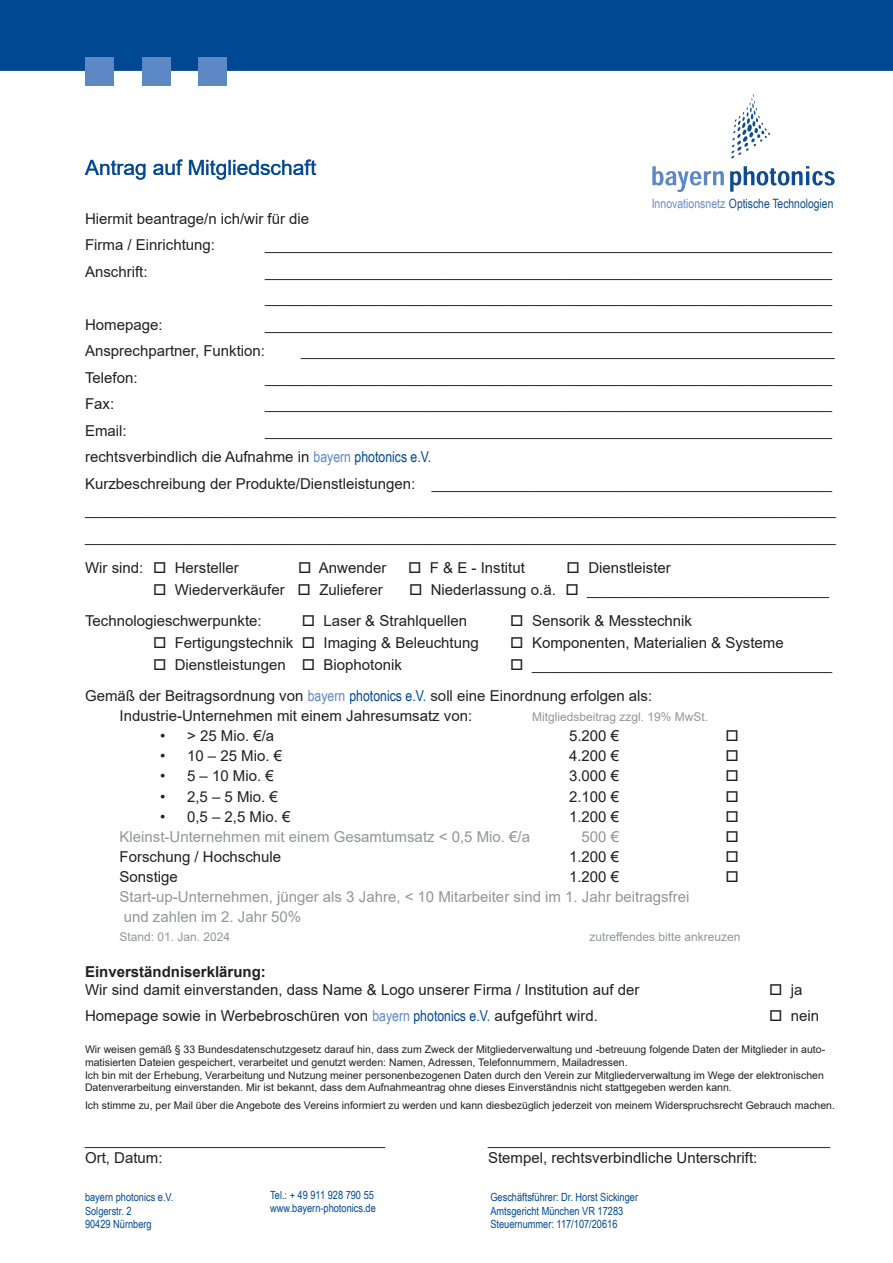
<style>
.page{position:relative;width:893px;height:1263px;background:#fff}
.page>*{position:absolute;margin:0;border:0;box-sizing:border-box;transform-origin:0 0}
.t1{font:21px "Arial";color:#014892}
.t2{font:15px/26.5px "Arial";color:#231f20}
.t3{font:15px/20.1px "Arial";color:#939598}
.t4{font:700 15px "Arial";color:#231f20}
.t5{font:12.9px "Arial Narrow";color:#0f4a89}
.t6{font:12px "Arial";color:#939598}
.t7{font:11.25px/13.5px "Arial Narrow";color:#014892}
.t8{font:10.5px/12.6px "Arial";color:#231f20}
.s1{color:#6b8ac6}
.s2{font-family:"Arial Narrow";color:#5d88c6}
.s3{font-family:"Arial Narrow";color:#014892}
</style>
<div class="page">
<div style="left:0;top:0;width:893px;height:71px;background:#014892"></div>
<div style="left:198px;top:57px;width:29px;height:28px;background:#5d88c6"></div>
<div style="left:142px;top:57px;width:28px;height:28px;background:#5d88c6"></div>
<div style="left:85px;top:57px;width:28px;height:28px;background:#5d88c6"></div>
<svg style="left:652px;top:166px;width:72px;height:26px"></svg>
<svg style="left:730px;top:166px;width:105px;height:26px"></svg>
<svg style="left:731px;top:94px;width:39px;height:65px"></svg>
<h1 class="t1" style="left:85px;top:154px;width:233px">Antrag auf Mitgliedschaft</h1>
<p class="t5" style="left:652px;top:194px;width:183px"><span class="s1">Innovationsnetz</span> Optische Technologien</p>
<p class="t2" style="left:85px;top:205px;width:226px">Hiermit beantrage/n ich/wir für die<br>Firma / Einrichtung:</p>
<p class="t2" style="left:265px;top:232px;width:569px">____________________________________________________________________</p>
<p class="t2" style="left:85px;top:258px;width:64px">Anschrift:</p>
<p class="t2" style="left:265px;top:258px;width:569px">____________________________________________________________________ ____________________________________________________________________</p>
<p class="t2" style="left:85px;top:311px;width:79px">Homepage:</p>
<p class="t2" style="left:85px;top:311px;width:749px;text-indent:180px">____________________________________________________________________<br>Ansprechpartner, Funktion:</p>
<p class="t2" style="left:301px;top:338px;width:535px">________________________________________________________________</p>
<p class="t2" style="left:85px;top:364px;width:54px">Telefon:</p>
<p class="t2" style="left:265px;top:364px;width:569px">____________________________________________________________________</p>
<p class="t2" style="left:85px;top:391px;width:31px">Fax:</p>
<p class="t2" style="left:265px;top:391px;width:569px">____________________________________________________________________</p>
<p class="t2" style="left:85px;top:417px;width:43px">Email:</p>
<p class="t2" style="left:85px;top:417px;width:752px;text-indent:180px">____________________________________________________________________ rechtsverbindlich die Aufnahme in <span class="s2">bayern</span> <span class="s3">photonics e.V.<br></span>Kurzbeschreibung der Produkte/Dienstleistungen: ________________________________________________ __________________________________________________________________________________________ __________________________________________________________________________________________</p>
<p class="t2" style="left:85px;top:554px;width:155px">Wir sind: □ Hersteller</p>
<p class="t2" style="left:298px;top:554px;width:90px">□ Anwender</p>
<p class="t2" style="left:408px;top:554px;width:118px">□ F &amp; E - Institut</p>
<p class="t2" style="left:567px;top:554px;width:106px">□ Dienstleister</p>
<p class="t2" style="left:153px;top:576px;width:231px">□ Wiederverkäufer □ Zulieferer</p>
<p class="t2" style="left:409px;top:576px;width:422px">□ Niederlassung o.ä. □ _____________________________</p>
<p class="t2" style="left:85px;top:607px;width:178px">Technologieschwerpunkte:</p>
<p class="t2" style="left:302px;top:607px;width:167px">□ Laser &amp; Strahlquellen</p>
<p class="t2" style="left:510px;top:607px;width:183px">□ Sensorik &amp; Messtechnik</p>
<p class="t2" style="left:153px;top:629px;width:327px">□ Fertigungstechnik □ Imaging &amp; Beleuchtung</p>
<p class="t2" style="left:510px;top:629px;width:275px">□ Komponenten, Materialien &amp; Systeme</p>
<p class="t2" style="left:153px;top:651px;width:250px">□ Dienstleistungen □ Biophotonik</p>
<p class="t2" style="left:85px;top:649px;width:749px;line-height:30.8px;text-indent:425px">□ ____________________________________<br>Gemäß der Beitragsordnung von <span class="s2">bayern</span> <span class="s3">photonics e.V.</span> soll eine Einordnung erfolgen als:</p>
<p class="t2" style="left:120px;top:702px;width:354px">Industrie-Unternehmen mit einem Jahresumsatz von:</p>
<p class="t6" style="left:532px;top:708px;width:178px">Mitgliedsbeitrag zzgl. 19% MwSt.</p>
<p class="t2" style="left:160px;top:722px;width:116px">• &gt; 25 Mio. €/a</p>
<p class="t2" style="left:569px;top:722px;width:52px">5.200 €</p>
<p class="t2" style="left:160px;top:743px;width:124px">• 10 – 25 Mio. €</p>
<p class="t2" style="left:569px;top:743px;width:52px">4.200 €</p>
<p class="t2" style="left:160px;top:763px;width:115px">• 5 – 10 Mio. €</p>
<p class="t2" style="left:569px;top:763px;width:52px">3.000 €</p>
<p class="t2" style="left:160px;top:783px;width:119px">• 2,5 – 5 Mio. €</p>
<p class="t2" style="left:569px;top:783px;width:52px">2.100 €</p>
<p class="t2" style="left:160px;top:803px;width:132px">• 0,5 – 2,5 Mio. €</p>
<p class="t2" style="left:569px;top:803px;width:52px">1.200 €</p>
<p class="t3" style="left:120px;top:826px;width:412px">Kleinst-Unternehmen mit einem Gesamtumsatz &lt; 0,5 Mio. €/a</p>
<p class="t3" style="left:582px;top:826px;width:39px">500 €</p>
<p class="t2" style="left:120px;top:843px;width:163px">Forschung / Hochschule</p>
<p class="t2" style="left:569px;top:843px;width:52px">1.200 €</p>
<p class="t2" style="left:120px;top:863px;width:60px">Sonstige</p>
<p class="t2" style="left:569px;top:863px;width:52px">1.200 €</p>
<p class="t3" style="left:120px;top:887px;width:571px">Start-up-Unternehmen, jünger als 3 Jahre, &lt; 10 Mitarbeiter sind im 1. Jahr beitragsfrei und zahlen im 2. Jahr 50%</p>
<p class="t6" style="left:120px;top:928px;width:112px">Stand: 01. Jan. 2024</p>
<p class="t6" style="left:589px;top:928px;width:153px">zutreffendes bitte ankreuzen</p>
<p class="t4" style="left:85px;top:961px;width:182px">Einverständniserklärung:</p>
<p class="t2" style="left:85px;top:976px;width:556px">Wir sind damit einverstanden, dass Name &amp; Logo unserer Firma / Institution auf der</p>
<p class="t2" style="left:769px;top:976px;width:35px">□ ja</p>
<p class="t2" style="left:85px;top:1003px;width:514px">Homepage sowie in Werbebroschüren von <span class="s2">bayern</span> <span class="s3">photonics e.V.</span> aufgeführt wird.</p>
<p class="t2" style="left:769px;top:1003px;width:52px">□ nein</p>
<p class="t8" style="left:85px;top:1043px;width:742px">Wir weisen gemäß § 33 Bundesdatenschutzgesetz darauf hin, dass zum Zweck der Mitgliederverwaltung und -betreuung folgende Daten der Mitglieder in auto&shy;matisierten Dateien gespeichert, verarbeitet und genutzt werden: Namen, Adressen, Telefonnummern, Mailadressen.<br>Ich bin mit der Erhebung, Verarbeitung und Nutzung meiner personenbezogenen Daten durch den Verein zur Mitgliederverwaltung im Wege der elektronischen Datenverarbeitung einverstanden. Mir ist bekannt, dass dem Aufnahmeantrag ohne dieses Einverständnis nicht stattgegeben werden kann.</p>
<p class="t8" style="left:85px;top:1099px;width:751px">Ich stimme zu, per Mail über die Angebote des Vereins informiert zu werden und kann diesbezüglich jederzeit von meinem Widerspruchsrecht Gebrauch machen.</p>
<p class="t2" style="left:85px;top:1126px;width:302px">____________________________________</p>
<p class="t2" style="left:488px;top:1126px;width:343px">_________________________________________</p>
<p class="t2" style="left:85px;top:1144px;width:79px">Ort, Datum:</p>
<p class="t2" style="left:488px;top:1144px;width:271px">Stempel, rechtsverbindliche Unterschrift:</p>
<p class="t7" style="left:270px;top:1188px;width:107px">Tel.: + 49 911 928 790 55 www.bayern-photonics.de</p>
<p class="t7" style="left:85px;top:1190px;width:90px">bayern photonics e.V.<br>Solgerstr. 2<br>90429 Nürnberg</p>
<p class="t7" style="left:490px;top:1190px;width:149px">Geschäftsführer: Dr. Horst Sickinger<br>Amtsgericht München VR 17283<br>Steuernummer: 117/107/20616</p>
</div>
